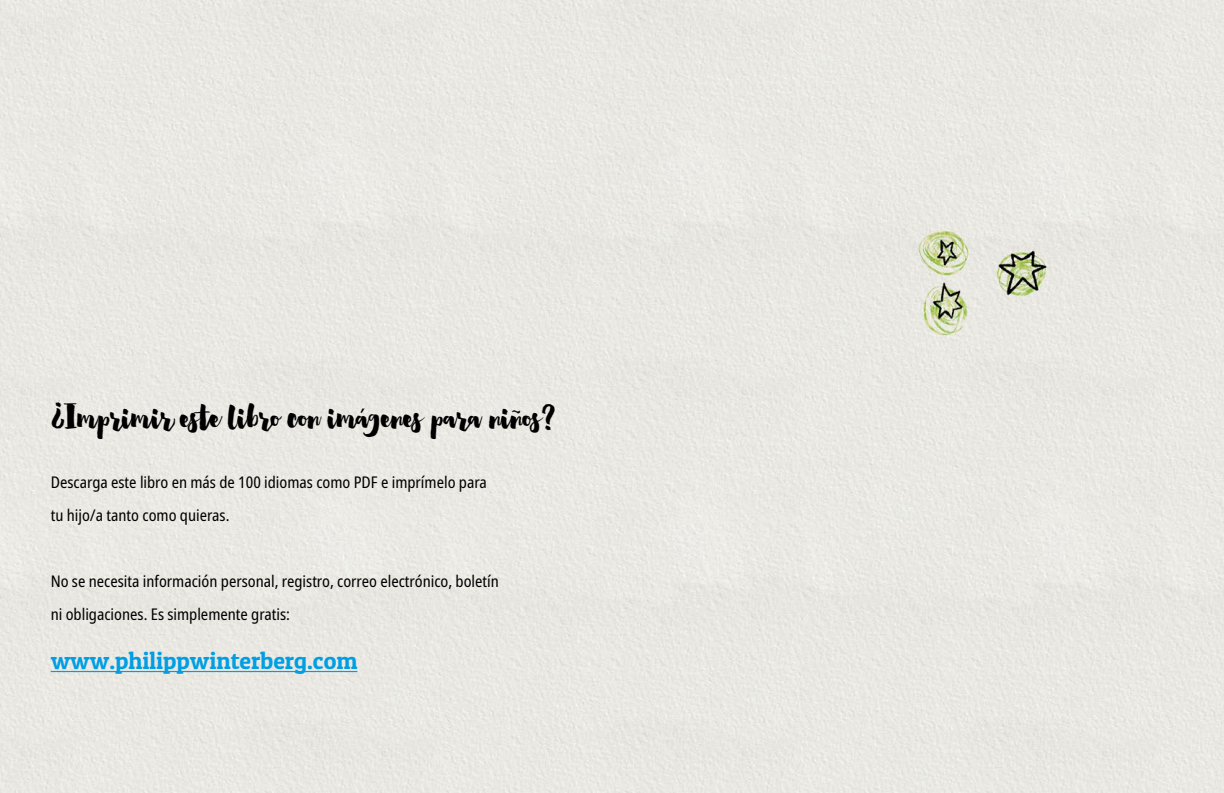
<style>
.page{position:relative;width:1224px;height:793px;background:#fff}
.page>*{position:absolute;margin:0;border:0;box-sizing:border-box;transform-origin:0 0}
.t1{font:30px "Heartwell";color:#000}
.t2{font:24px "Patua One";color:#009ee3}
.t3{font:condensed 16px/33px "Noto Sans";color:#000}
</style>
<div class="page">
<div style="left:0;top:0;width:1224px;height:792px;background:#e9e8e3"></div>
<hr style="left:51px;top:670px;width:306px;height:1px;background:#009ee3">
<h1 class="t1" style="left:51px;top:396px;width:506px">¿Imprimir este libro con imágenes para niños?</h1>
<p class="t3" style="left:51px;top:465px;width:438px">Descarga este libro en más de 100 idiomas como PDF e imprímelo para tu hijo/a tanto como quieras.</p>
<p class="t3" style="left:51px;top:564px;width:450px">No se necesita información personal, registro, correo electrónico, boletín ni obligaciones. Es simplemente gratis:</p>
<h2 class="t2" style="left:51px;top:645px;width:308px">www.philippwinterberg.com</h2>
</div>
